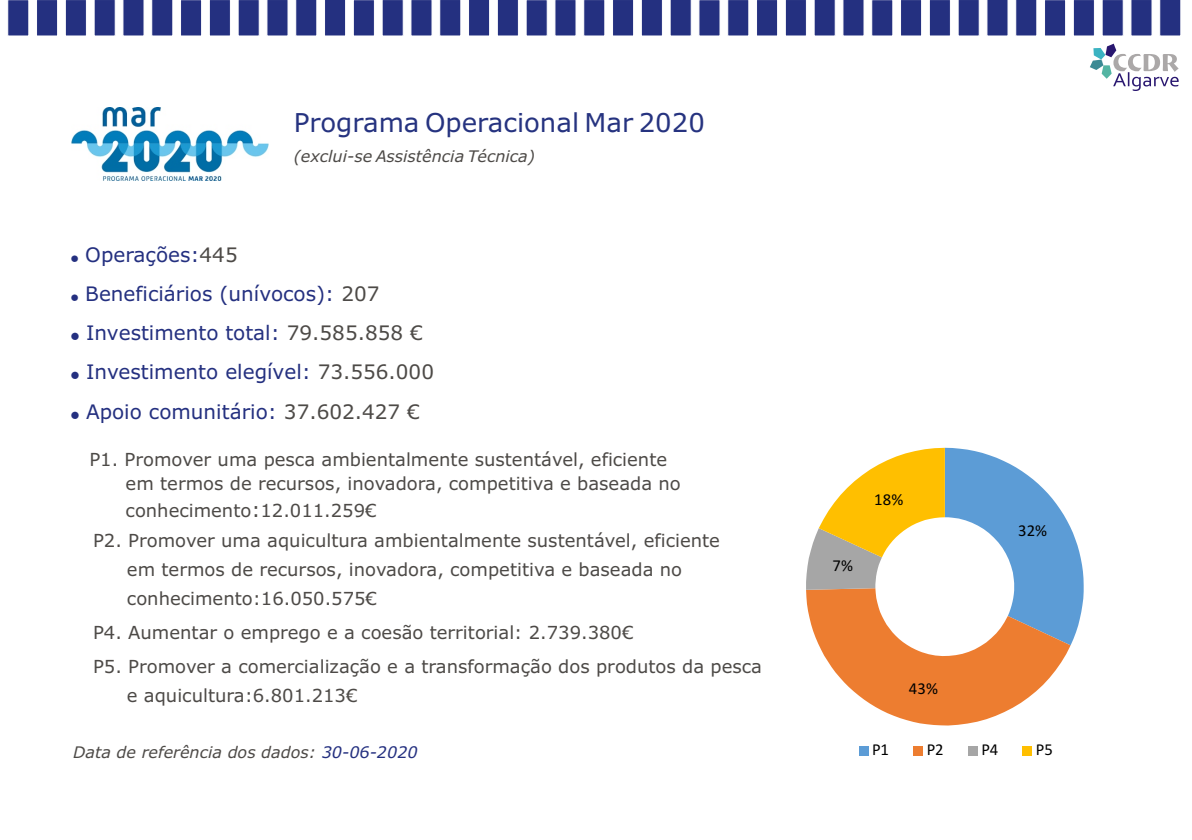
<style>
.page{position:relative;width:1192px;height:840px;background:#fff}
.page>*{position:absolute;margin:0;border:0;box-sizing:border-box;transform-origin:0 0}
.t1{font:26px "Verdana";color:#263380}
.t2{font:20px/39.4px "Verdana";color:#243080}
.t3{font:18px/24.8px "Verdana";color:#4d4a47}
.t4{font:16.6px "Calibri";letter-spacing:-.005em;color:#000}
.t5{font:italic 16px "Verdana";color:#4d4a47}
.s1{color:#4d4a47}
.s2{font-size:20px}
.s3{color:#243080}
</style>
<div class="page">
<div style="left:151px;top:0;width:22px;height:36px;background:#243080;border:1px solid #fff"></div>
<div style="left:122px;top:0;width:23px;height:36px;background:#243080;border:1px solid #fff"></div>
<div style="left:94px;top:0;width:22px;height:36px;background:#243080;border:1px solid #fff"></div>
<div style="left:65px;top:0;width:22px;height:36px;background:#243080;border:1px solid #fff"></div>
<div style="left:36px;top:0;width:22px;height:36px;background:#243080;border:1px solid #fff"></div>
<div style="left:7px;top:0;width:22px;height:36px;background:#243080;border:1px solid #fff"></div>
<div style="left:324px;top:0;width:22px;height:36px;background:#243080;border:1px solid #fff"></div>
<div style="left:295px;top:0;width:22px;height:36px;background:#243080;border:1px solid #fff"></div>
<div style="left:266px;top:0;width:23px;height:36px;background:#243080;border:1px solid #fff"></div>
<div style="left:238px;top:0;width:22px;height:36px;background:#243080;border:1px solid #fff"></div>
<div style="left:209px;top:0;width:22px;height:36px;background:#243080;border:1px solid #fff"></div>
<div style="left:180px;top:0;width:22px;height:36px;background:#243080;border:1px solid #fff"></div>
<div style="left:497px;top:0;width:22px;height:36px;background:#243080;border:1px solid #fff"></div>
<div style="left:468px;top:0;width:22px;height:36px;background:#243080;border:1px solid #fff"></div>
<div style="left:439px;top:0;width:22px;height:36px;background:#243080;border:1px solid #fff"></div>
<div style="left:410px;top:0;width:23px;height:36px;background:#243080;border:1px solid #fff"></div>
<div style="left:382px;top:0;width:22px;height:36px;background:#243080;border:1px solid #fff"></div>
<div style="left:353px;top:0;width:22px;height:36px;background:#243080;border:1px solid #fff"></div>
<div style="left:670px;top:0;width:22px;height:36px;background:#243080;border:1px solid #fff"></div>
<div style="left:641px;top:0;width:22px;height:36px;background:#243080;border:1px solid #fff"></div>
<div style="left:612px;top:0;width:22px;height:36px;background:#243080;border:1px solid #fff"></div>
<div style="left:583px;top:0;width:22px;height:36px;background:#243080;border:1px solid #fff"></div>
<div style="left:554px;top:0;width:23px;height:36px;background:#243080;border:1px solid #fff"></div>
<div style="left:526px;top:0;width:22px;height:36px;background:#243080;border:1px solid #fff"></div>
<div style="left:842px;top:0;width:23px;height:36px;background:#243080;border:1px solid #fff"></div>
<div style="left:814px;top:0;width:22px;height:36px;background:#243080;border:1px solid #fff"></div>
<div style="left:785px;top:0;width:22px;height:36px;background:#243080;border:1px solid #fff"></div>
<div style="left:756px;top:0;width:22px;height:36px;background:#243080;border:1px solid #fff"></div>
<div style="left:727px;top:0;width:22px;height:36px;background:#243080;border:1px solid #fff"></div>
<div style="left:698px;top:0;width:23px;height:36px;background:#243080;border:1px solid #fff"></div>
<div style="left:1015px;top:0;width:22px;height:36px;background:#243080;border:1px solid #fff"></div>
<div style="left:986px;top:0;width:23px;height:36px;background:#243080;border:1px solid #fff"></div>
<div style="left:958px;top:0;width:22px;height:36px;background:#243080;border:1px solid #fff"></div>
<div style="left:929px;top:0;width:22px;height:36px;background:#243080;border:1px solid #fff"></div>
<div style="left:900px;top:0;width:22px;height:36px;background:#243080;border:1px solid #fff"></div>
<div style="left:871px;top:0;width:22px;height:36px;background:#243080;border:1px solid #fff"></div>
<div style="left:1159px;top:0;width:22px;height:36px;background:#243080;border:1px solid #fff"></div>
<div style="left:1130px;top:0;width:23px;height:36px;background:#243080;border:1px solid #fff"></div>
<div style="left:1102px;top:0;width:22px;height:36px;background:#243080;border:1px solid #fff"></div>
<div style="left:1073px;top:0;width:22px;height:36px;background:#243080;border:1px solid #fff"></div>
<div style="left:1044px;top:0;width:22px;height:36px;background:#243080;border:1px solid #fff"></div>
<svg style="left:1090px;top:44px;width:89px;height:47px"></svg>
<img style="left:72px;top:108px;width:196px;height:73px">
<svg style="left:806px;top:448px;width:278px;height:278px"></svg>
<div style="left:859px;top:746px;width:9px;height:9px;background:#5c9cd6"></div>
<div style="left:914px;top:746px;width:9px;height:9px;background:#ed7d30"></div>
<div style="left:968px;top:746px;width:9px;height:9px;background:#a6a6a6"></div>
<div style="left:1023px;top:746px;width:9px;height:9px;background:#ffbf00"></div>
<h1 class="t1" style="left:294px;top:112px;width:413px">Programa Operacional Mar 2020</h1>
<p class="t5" style="left:294px;top:150px;width:243px">(exclui-se Assistência Técnica)</p>
<p class="t2" style="left:85px;top:236px;width:350px">Operações:<span class="s1">445<br></span>Beneficiários (unívocos): <span class="s1">207<br></span>Investimento total: <span class="s1">79.585.858 €<br></span>Investimento elegível: <span class="s1">73.556.000<br></span>Apoio comunitário: <span class="s1">37.602.427 €</span></p>
<p class="t3" style="left:126px;top:448px;width:557px;text-indent:-36px">P1. Promover uma pesca ambientalmente sustentável, eficiente em termos de recursos, inovadora, competitiva e baseada no</p>
<p class="t3" style="left:126px;top:500px;width:252px">conhecimento<span class="s2">:</span>12.011.259€</p>
<p class="t3" style="left:93px;top:529px;width:628px">P2. Promover uma aquicultura ambientalmente sustentável, eficiente</p>
<p class="t3" style="left:127px;top:559px;width:557px">em termos de recursos, inovadora, competitiva e baseada no</p>
<p class="t3" style="left:127px;top:588px;width:252px">conhecimento:16.050.575€</p>
<p class="t3" style="left:93px;top:617px;width:671px;line-height:34px">P4. Aumentar o emprego e a coesão territorial: 2.739.380€<br>P5. Promover a comercialização e a transformação dos produtos da pesca</p>
<p class="t3" style="left:127px;top:685px;width:232px">e aquicultura:6.801.213€</p>
<p class="t5" style="left:73px;top:745px;width:346px">Data de referência dos dados: <span class="s3">30-06-2020</span></p>
<p class="t4" style="left:833px;top:559px;width:22px">7%</p>
<p class="t4" style="left:874px;top:492px;width:30px">18%</p>
<p class="t4" style="left:1018px;top:524px;width:30px">32%</p>
<p class="t4" style="left:909px;top:682px;width:30px">43%</p>
<p class="t4" style="left:872px;top:743px;width:18px">P1</p>
<p class="t4" style="left:927px;top:743px;width:18px">P2</p>
<p class="t4" style="left:981px;top:743px;width:18px">P4</p>
<p class="t4" style="left:1036px;top:743px;width:18px">P5</p>
</div>
